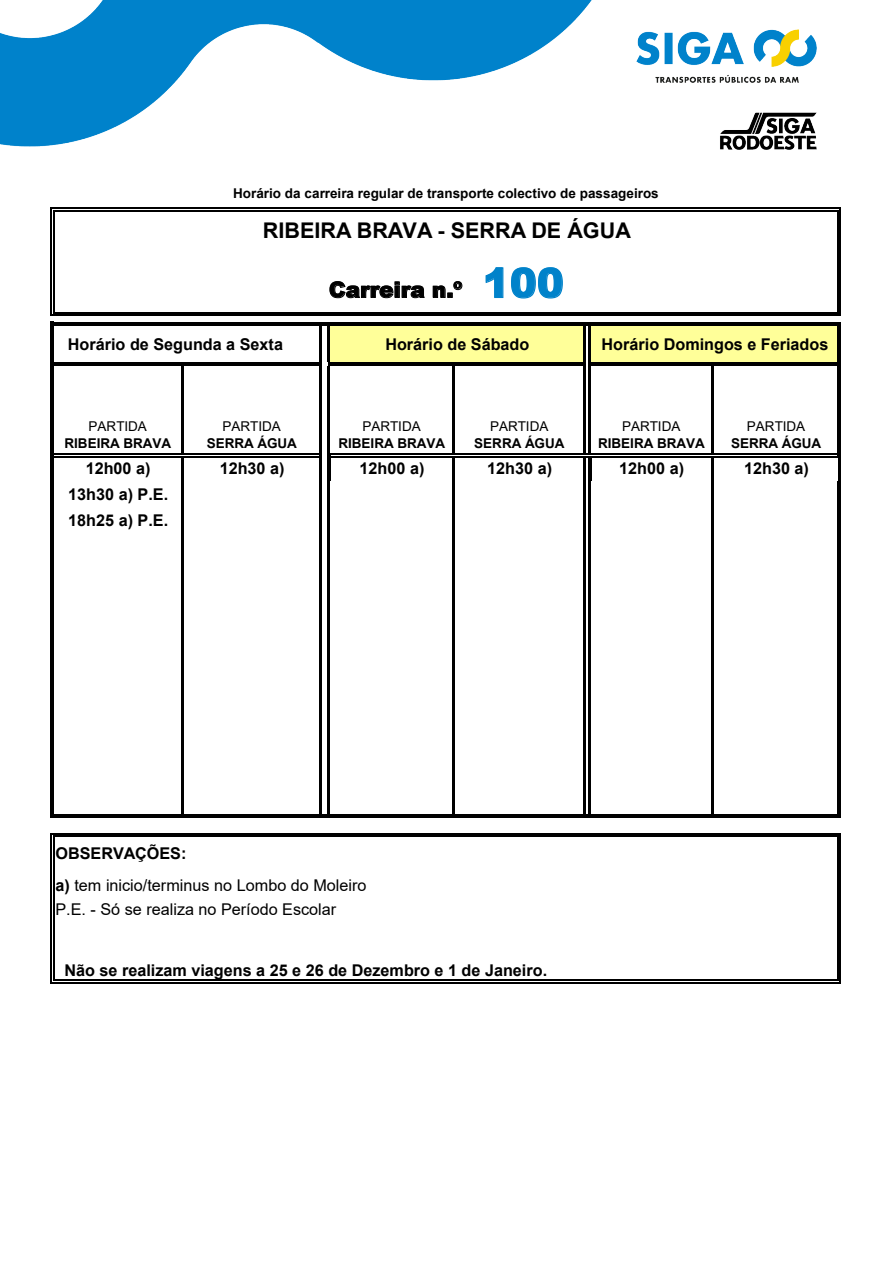
<style>
.page{position:relative;width:893px;height:1263px;background:#fff}
.page>*{position:absolute;margin:0;border:0;box-sizing:border-box;transform-origin:0 0}
.t1{font:700 21.6px "Arial";color:#000}
.t2{font:900 21.6px "Arial";color:#000}
.t3{font:700 16.2px/25.8px "Arial";color:#000}
.t4{font:16.2px/23.7px "Arial";color:#000}
.t5{font:700 13.5px "Arial";color:#000}
.t6{font:13.5px "Arial";color:#000}
.s1{font-size:40.5px;color:#0082ca}
.s2{font-weight:700}
</style>
<div class="page">
<div style="left:329px;top:323px;width:255px;height:41px;background:#ff9"></div>
<div style="left:590px;top:323px;width:249px;height:41px;background:#ff9"></div>
<svg style="left:329px;top:281px;width:96px;height:17px"></svg>
<svg style="left:433px;top:281px;width:29px;height:17px"></svg>
<svg style="left:485px;top:267px;width:19px;height:31px"></svg>
<svg style="left:511px;top:267px;width:52px;height:32px"></svg>
<svg style="left:50px;top:207px;width:4px;height:4px"></svg>
<hr style="left:50px;top:211px;width:2px;height:101px;background:#000">
<hr style="left:53px;top:211px;width:1px;height:101px;background:#000">
<hr style="left:54px;top:362px;width:267px;height:4px;background:#000">
<hr style="left:328px;top:362px;width:257px;height:4px;background:#000">
<hr style="left:837px;top:211px;width:1px;height:101px;background:#000">
<hr style="left:840px;top:211px;width:1px;height:101px;background:#000">
<hr style="left:319px;top:325px;width:2px;height:37px;background:#000">
<hr style="left:328px;top:325px;width:2px;height:37px;background:#000">
<hr style="left:328px;top:366px;width:2px;height:87px;background:#000">
<hr style="left:54px;top:453px;width:265px;height:2px;background:#000">
<hr style="left:54px;top:456px;width:265px;height:1px;background:#000">
<hr style="left:583px;top:325px;width:2px;height:37px;background:#000">
<hr style="left:588px;top:325px;width:3px;height:37px;background:#000">
<hr style="left:181px;top:366px;width:3px;height:87px;background:#000">
<hr style="left:327px;top:453px;width:4px;height:28px;background:#000">
<hr style="left:452px;top:366px;width:3px;height:87px;background:#000">
<hr style="left:583px;top:366px;width:2px;height:87px;background:#000">
<hr style="left:588px;top:366px;width:3px;height:87px;background:#000">
<hr style="left:588px;top:457px;width:4px;height:24px;background:#000">
<hr style="left:711px;top:366px;width:2px;height:87px;background:#000">
<hr style="left:837px;top:325px;width:4px;height:132px;background:#000">
<hr style="left:838px;top:457px;width:2px;height:24px;background:#000">
<svg style="left:50px;top:312px;width:4px;height:4px"></svg>
<hr style="left:50px;top:322px;width:4px;height:496px;background:#000">
<hr style="left:837px;top:481px;width:4px;height:337px;background:#000">
<svg style="left:50px;top:833px;width:4px;height:4px"></svg>
<hr style="left:50px;top:837px;width:2px;height:143px;background:#000">
<hr style="left:53px;top:837px;width:1px;height:143px;background:#000">
<hr style="left:837px;top:837px;width:1px;height:143px;background:#000">
<hr style="left:840px;top:837px;width:1px;height:143px;background:#000">
<hr style="left:319px;top:366px;width:2px;height:448px;background:#000">
<hr style="left:328px;top:481px;width:2px;height:333px;background:#000">
<hr style="left:583px;top:457px;width:2px;height:357px;background:#000">
<hr style="left:588px;top:481px;width:3px;height:333px;background:#000">
<hr style="left:181px;top:457px;width:3px;height:357px;background:#000">
<hr style="left:452px;top:457px;width:3px;height:357px;background:#000">
<hr style="left:711px;top:457px;width:2px;height:357px;background:#000">
<svg style="left:837px;top:207px;width:4px;height:4px"></svg>
<hr style="left:54px;top:207px;width:783px;height:1px;background:#000">
<hr style="left:54px;top:210px;width:783px;height:1px;background:#000">
<svg style="left:837px;top:312px;width:4px;height:4px"></svg>
<hr style="left:54px;top:312px;width:783px;height:1px;background:#000">
<hr style="left:54px;top:315px;width:783px;height:1px;background:#000">
<hr style="left:54px;top:322px;width:787px;height:3px;background:#000">
<hr style="left:588px;top:362px;width:253px;height:4px;background:#000">
<hr style="left:331px;top:453px;width:506px;height:2px;background:#000">
<hr style="left:331px;top:456px;width:506px;height:1px;background:#000">
<hr style="left:54px;top:814px;width:787px;height:4px;background:#000">
<svg style="left:837px;top:833px;width:4px;height:4px"></svg>
<hr style="left:54px;top:833px;width:783px;height:1px;background:#000">
<hr style="left:54px;top:835px;width:783px;height:2px;background:#000">
<hr style="left:54px;top:980px;width:783px;height:1px;background:#000">
<hr style="left:54px;top:982px;width:783px;height:1px;background:#000">
<img style="left:0;top:0;width:817px;height:150px">
<p class="t5" style="left:233px;top:183px;width:427px">Horário da carreira regular de transporte colectivo de passageiros</p>
<h1 class="t1" style="left:263px;top:215px;width:369px">RIBEIRA BRAVA - SERRA DE ÁGUA</h1>
<h1 class="t2" style="left:329px;top:274px;width:236px">Carreira n.º <span class="s1">100</span></h1>
<p class="t3" style="left:68px;top:331px;width:217px">Horário de Segunda a Sexta</p>
<p class="t3" style="left:385px;top:331px;width:146px">Horário de Sábado</p>
<p class="t3" style="left:601px;top:331px;width:228px">Horário Domingos e Feriados</p>
<p class="t6" style="left:89px;top:417px;width:60px">PARTIDA</p>
<p class="t5" style="left:64px;top:434px;width:108px">RIBEIRA BRAVA</p>
<p class="t6" style="left:223px;top:417px;width:60px">PARTIDA</p>
<p class="t5" style="left:207px;top:434px;width:92px">SERRA ÁGUA</p>
<p class="t6" style="left:362px;top:417px;width:60px">PARTIDA</p>
<p class="t5" style="left:338px;top:434px;width:108px">RIBEIRA BRAVA</p>
<p class="t6" style="left:490px;top:417px;width:60px">PARTIDA</p>
<p class="t5" style="left:474px;top:434px;width:92px">SERRA ÁGUA</p>
<p class="t6" style="left:622px;top:417px;width:60px">PARTIDA</p>
<p class="t5" style="left:598px;top:434px;width:108px">RIBEIRA BRAVA</p>
<p class="t6" style="left:747px;top:417px;width:60px">PARTIDA</p>
<p class="t5" style="left:731px;top:434px;width:92px">SERRA ÁGUA</p>
<p class="t3" style="left:86px;top:456px;width:66px">12h00 a)</p>
<p class="t3" style="left:220px;top:456px;width:66px">12h30 a)</p>
<p class="t3" style="left:360px;top:456px;width:66px">12h00 a)</p>
<p class="t3" style="left:487px;top:456px;width:66px">12h30 a)</p>
<p class="t3" style="left:619px;top:456px;width:66px">12h00 a)</p>
<p class="t3" style="left:744px;top:456px;width:66px">12h30 a)</p>
<p class="t3" style="left:68px;top:481px;width:101px">13h30 a) P.E.<br>18h25 a) P.E.</p>
<p class="t3" style="left:55px;top:841px;width:133px">OBSERVAÇÕES:</p>
<p class="t4" style="left:55px;top:873px;width:313px"><span class="s2">a)</span> tem inicio/terminus no Lombo do Moleiro<br>P.E. - Só se realiza no Período Escolar</p>
<p class="t3" style="left:64px;top:957px;width:484px">Não se realizam viagens a 25 e 26 de Dezembro e 1 de Janeiro.</p>
</div>
